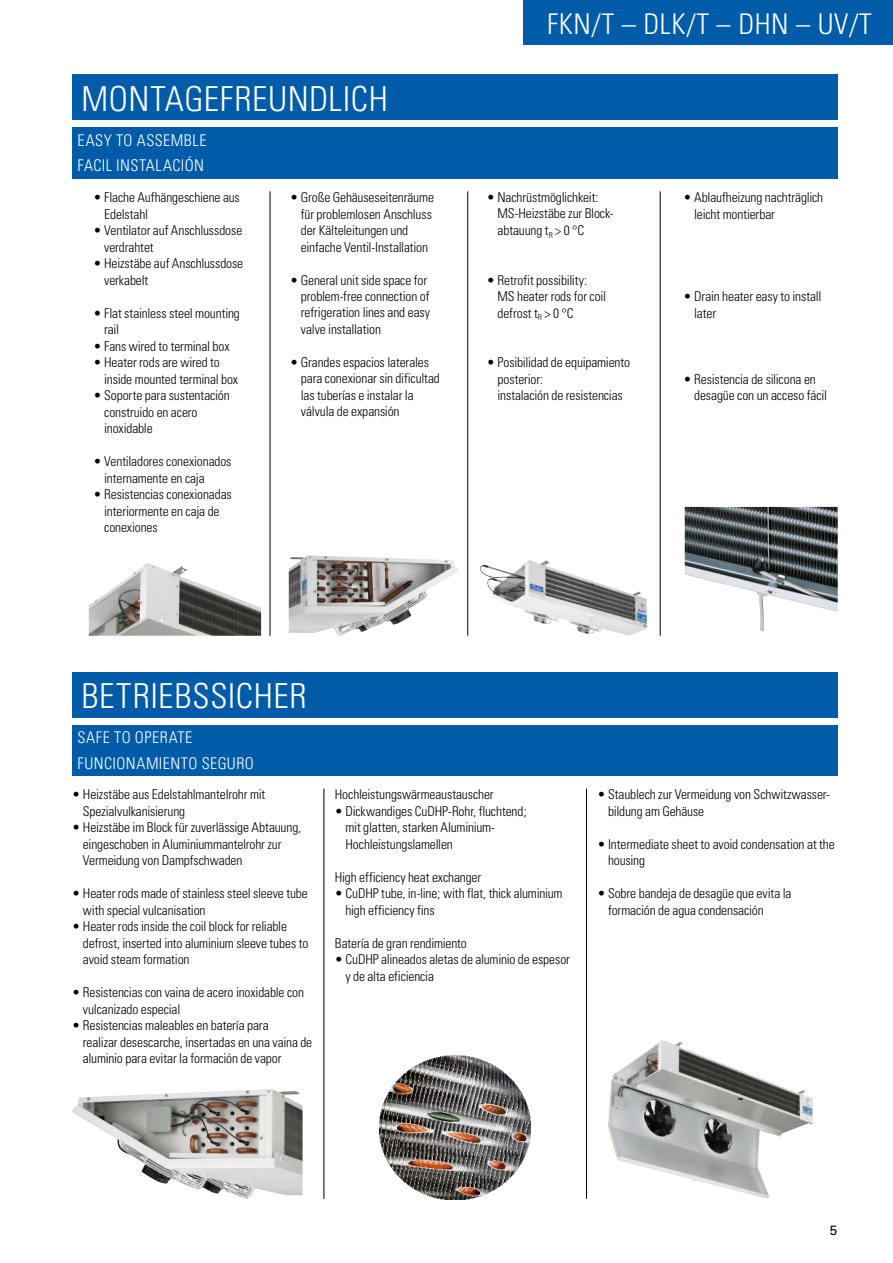
<style>
.page{position:relative;width:893px;height:1263px;background:#fff}
.page>*{position:absolute;margin:0;border:0;box-sizing:border-box;transform-origin:0 0}
.t1{font:300 condensed 34.35px "Univers";letter-spacing:.015em;color:#fff}
.t2{font:300 condensed 28.5px "Univers";letter-spacing:.02em;color:#fff}
.t3{font:300 condensed 16.2px "Univers";letter-spacing:.025em;color:#fff}
.t4{font:300 condensed 13.5px/16.5px "Univers";letter-spacing:-.01em;color:#000}
.t5{font:13.5px "Univers";color:#000}
</style>
<div class="page">
<div style="left:523px;top:0;width:370px;height:45px;background:#005ca9"></div>
<div style="left:72px;top:74px;width:766px;height:46px;background:#005ca9"></div>
<div style="left:72px;top:672px;width:766px;height:46px;background:#005ca9"></div>
<img style="left:685px;top:507px;width:153px;height:124px">
<img style="left:380px;top:1055px;width:150px;height:144px">
<div style="left:72px;top:153px;width:766px;height:25px;background:#005ca9"></div>
<div style="left:72px;top:128px;width:766px;height:25px;background:#005ca9"></div>
<div style="left:72px;top:750px;width:766px;height:26px;background:#005ca9"></div>
<div style="left:72px;top:725px;width:766px;height:25px;background:#005ca9"></div>
<hr style="left:270px;top:191px;width:1px;height:445px;background:#000">
<hr style="left:467px;top:191px;width:1px;height:445px;background:#000">
<hr style="left:660px;top:191px;width:1px;height:445px;background:#000">
<hr style="left:324px;top:788px;width:1px;height:411px;background:#000">
<hr style="left:586px;top:788px;width:1px;height:411px;background:#000">
<img style="left:608px;top:1040px;width:205px;height:159px">
<img style="left:72px;top:1089px;width:231px;height:110px">
<img style="left:289px;top:555px;width:169px;height:81px">
<img style="left:89px;top:563px;width:172px;height:73px">
<img style="left:480px;top:560px;width:149px;height:76px">
<h1 class="t1" style="left:82px;top:78px;width:308px">MONTAGEFREUNDLICH</h1>
<p class="t3" style="left:78px;top:130px;width:130px">EASY TO ASSEMBLE</p>
<p class="t3" style="left:78px;top:156px;width:128px">FACIL INSTALACIÓN</p>
<p class="t4" style="left:104px;top:189px;width:137px;text-indent:-11px">• Flache Aufhängeschiene aus<br>Edelstahl</p>
<p class="t4" style="left:104px;top:222px;width:140px;text-indent:-11px">• Ventilator auf Anschlussdose verdrahtet</p>
<p class="t4" style="left:104px;top:255px;width:141px;text-indent:-11px">• Heizstäbe auf Anschlussdose verkabelt</p>
<p class="t4" style="left:104px;top:305px;width:137px;text-indent:-11px">• Flat stainless steel mounting rail</p>
<p class="t4" style="left:94px;top:338px;width:138px">• Fans wired to terminal box</p>
<p class="t4" style="left:104px;top:354px;width:136px;text-indent:-11px">• Heater rods are wired to inside mounted terminal box</p>
<p class="t4" style="left:104px;top:387px;width:127px;text-indent:-11px">• Soporte para sustentación construido en acero inoxidable</p>
<p class="t4" style="left:104px;top:453px;width:129px;text-indent:-11px">• Ventiladores conexionados internamente en caja</p>
<p class="t4" style="left:104px;top:486px;width:129px;text-indent:-11px">• Resistencias conexionadas interiormente en caja de conexiones</p>
<p class="t4" style="left:301px;top:189px;width:135px;text-indent:-11px">• Große Gehäuseseitenräume für problemlosen Anschluss der Kälteleitungen und einfache Ventil-Installation</p>
<p class="t4" style="left:301px;top:271px;width:131px;text-indent:-11px">• General unit side space for problem-free connection of refrigeration lines and easy valve installation</p>
<p class="t4" style="left:301px;top:354px;width:141px;text-indent:-11px">• Grandes espacios laterales para conexionar sin dificultad las tuberías e instalar la válvula de expansión</p>
<h2 class="t2" style="left:547px;top:7px;width:326px">FKN/T – DLK/T – DHN – UV/T</h2>
<p class="t4" style="left:497px;top:189px;width:117px;text-indent:-11px">• Nachrüstmöglichkeit:<br>MS-Heizstäbe zur Block&shy;abtauung t<sub>R</sub> &gt; 0 °C</p>
<p class="t4" style="left:497px;top:272px;width:110px;text-indent:-11px">• Retrofit possibility:<br>MS heater rods for coil defrost t<sub>R</sub> &gt; 0 °C</p>
<p class="t4" style="left:497px;top:354px;width:134px;text-indent:-11px">• Posibilidad de equipamiento posterior:<br>instalación de resistencias</p>
<p class="t4" style="left:694px;top:189px;width:131px;text-indent:-11px">• Ablaufheizung nachträglich leicht montierbar</p>
<p class="t4" style="left:694px;top:288px;width:129px;text-indent:-11px">• Drain heater easy to install later</p>
<p class="t4" style="left:694px;top:371px;width:134px;text-indent:-11px">• Resistencia de silicona en desagüe con un acceso fácil</p>
<h1 class="t1" style="left:82px;top:676px;width:227px">BETRIEBSSICHER</h1>
<p class="t3" style="left:78px;top:728px;width:116px">SAFE TO OPERATE</p>
<p class="t3" style="left:78px;top:753px;width:178px">FUNCIONAMIENTO SEGURO</p>
<p class="t4" style="left:83px;top:786px;width:184px;text-indent:-11px">• Heizstäbe aus Edelstahlmantelrohr mit<br>Spezialvulkanisierung</p>
<p class="t4" style="left:83px;top:819px;width:220px;text-indent:-11px">• Heizstäbe im Block für zuverlässige Abtauung, eingeschoben in Aluminiummantelrohr zur<br>Vermeidung von Dampfschwaden</p>
<p class="t4" style="left:83px;top:885px;width:227px;text-indent:-11px">• Heater rods made of stainless steel sleeve tube with special vulcanisation</p>
<p class="t4" style="left:83px;top:918px;width:227px;text-indent:-11px">• Heater rods inside the coil block for reliable defrost, inserted into aluminium sleeve tubes to avoid steam formation</p>
<p class="t4" style="left:83px;top:984px;width:223px;text-indent:-11px">• Resistencias con vaina de acero inoxidable con vulcanizado especial</p>
<p class="t4" style="left:83px;top:1017px;width:231px;text-indent:-11px">• Resistencias maleables en batería para<br>realizar desescarche, insertadas en una vaina de aluminio para evitar la formación de vapor</p>
<p class="t4" style="left:335px;top:786px;width:160px">Hochleistungswärmeaustauscher</p>
<p class="t4" style="left:345px;top:803px;width:183px;text-indent:-11px">• Dickwandiges CuDHP-Rohr, fluchtend; mit glatten, starken Aluminium-<br>Hochleistungslamellen</p>
<p class="t4" style="left:335px;top:869px;width:148px">High efficiency heat exchanger</p>
<p class="t4" style="left:345px;top:885px;width:219px;text-indent:-11px">• CuDHP tube, in-line; with flat, thick aluminium high efficiency fins</p>
<p class="t4" style="left:335px;top:935px;width:134px">Batería de gran rendimiento</p>
<p class="t4" style="left:345px;top:951px;width:226px;text-indent:-11px">• CuDHP alineados aletas de aluminio de espesor y de alta eficiencia</p>
<p class="t4" style="left:608px;top:786px;width:223px;text-indent:-11px">• Staublech zur Vermeidung von Schwitzwasser&shy;bildung am Gehäuse</p>
<p class="t4" style="left:608px;top:836px;width:228px;text-indent:-11px">• Intermediate sheet to avoid condensation at the housing</p>
<p class="t4" style="left:608px;top:885px;width:185px;text-indent:-11px">• Sobre bandeja de desagüe que evita la formación de agua condensación</p>
<p class="t5" style="left:830px;top:1222px;width:9px">5</p>
</div>
